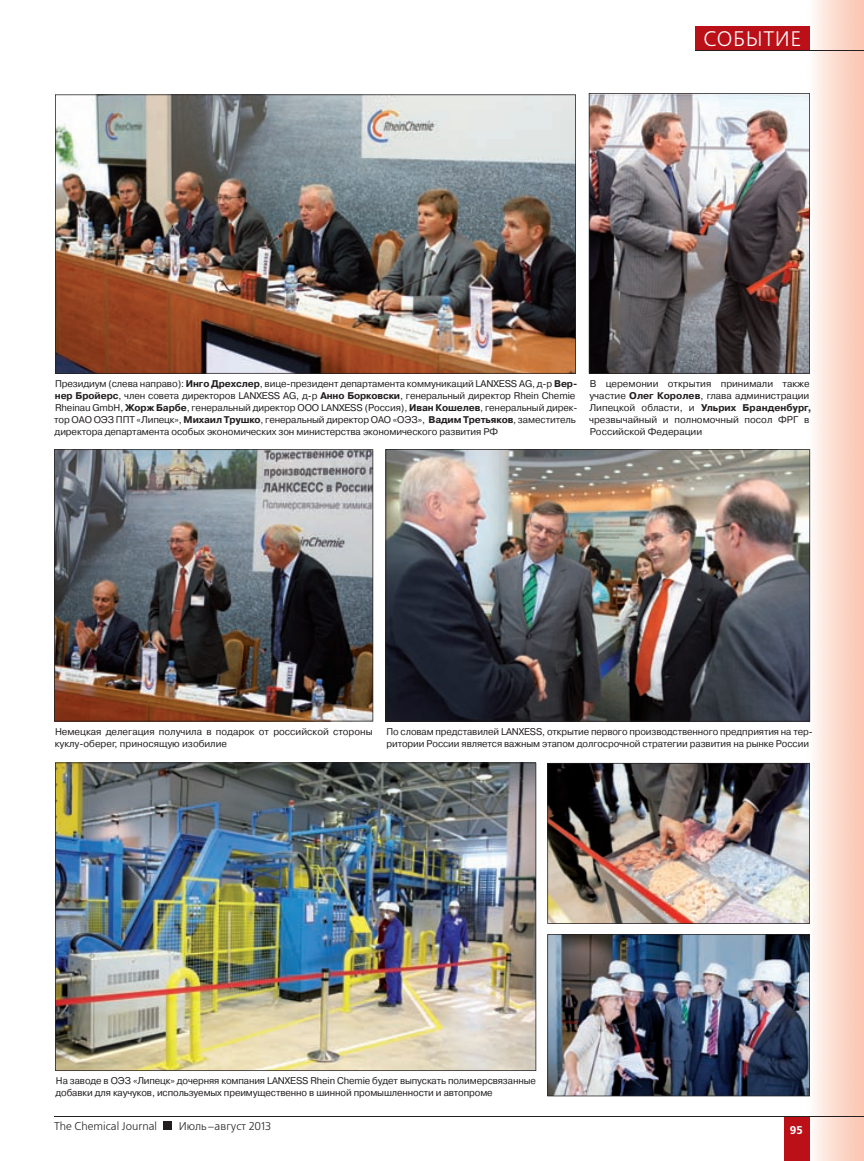
<style>
.page{position:relative;width:864px;height:1161px;background:#fff}
.page>*{position:absolute;margin:0;border:0;box-sizing:border-box;transform-origin:0 0}
.t1{font:21px "Free Set C";letter-spacing:.03em;color:#fff}
.t2{font:11.25px "Free Set C";color:#231f20}
.t3{font:700 11.25px "Free Set C";color:#fff}
.t4{font:9.75px/12px "Pragmatica C";letter-spacing:-.01em;color:#231f20}
.s1{font-weight:700}
</style>
<div class="page">
<img style="left:809px;top:0;width:54px;height:1161px">
<img style="left:547px;top:763px;width:262px;height:161px">
<img style="left:547px;top:934px;width:262px;height:162px">
<img style="left:55px;top:94px;width:520px;height:280px">
<img style="left:54px;top:449px;width:319px;height:272px">
<img style="left:385px;top:449px;width:424px;height:272px">
<img style="left:588px;top:93px;width:221px;height:281px">
<img style="left:55px;top:762px;width:481px;height:309px">
<div style="left:783px;top:1116px;width:26px;height:45px;background:#bb1018"></div>
<hr style="left:54px;top:1116px;width:755px;height:1px;background:#231f20">
<hr style="left:809px;top:1116px;width:54px;height:1px;background:#231f20">
<div style="left:164px;top:1121px;width:8px;height:9px;background:#231f20"></div>
<div style="left:694px;top:27px;width:115px;height:23px;background:#bb1018"></div>
<hr style="left:694px;top:50px;width:115px;height:1px;background:#231f20">
<hr style="left:809px;top:50px;width:54px;height:1px;background:#231f20">
<h1 class="t1" style="left:703px;top:30px;width:99px">СОБЫТИЕ</h1>
<p class="t4" style="left:54px;top:378px;width:524px">Президиум (слева направо): <span class="s1">Инго Дрехслер</span>, вице-президент департамента коммуникаций LANXESS AG, д-р <span class="s1">Вер&shy;нер Бройерс</span>, член совета директоров LANXESS AG, д-р <span class="s1">Анно Борковски</span>, генеральный директор Rhein Chemie Rheinau GmbH, <span class="s1">Жорж Барбе</span>, генеральный директор ООО LANXESS (Россия), <span class="s1">Иван Кошелев</span>, генеральный дирек&shy;тор ОАО ОЭЗ ППТ «Липецк», <span class="s1">Михаил Трушко</span>, генеральный директор ОАО «ОЭЗ», <span class="s1">Вадим Третьяков</span>, заместитель директора департамента особых экономических зон министерства экономического развития РФ</p>
<p class="t4" style="left:589px;top:378px;width:224px">В церемонии открытия принимали также участие <span class="s1">Олег Королев</span>, глава администрации Липецкой области, и <span class="s1">Ульрих Бранденбург, </span>чрезвычайный и полномочный посол ФРГ в Российской Федерации</p>
<p class="t4" style="left:55px;top:726px;width:319px">Немецкая делегация получила в подарок от российской стороны куклу-оберег, приносящую изобилие</p>
<p class="t4" style="left:386px;top:726px;width:427px">По словам представилей LANXESS, открытие первого производственного предприятия на тер&shy;ритории России является важным этапом долгосрочной стратегии развития на рынке России</p>
<p class="t4" style="left:56px;top:1076px;width:481px">На заводе в ОЭЗ «Липецк» дочерняя компания LANXESS Rhein Chemie будет выпускать полимерсвязанные добавки для каучуков, используемых преимущественно в шинной промышленности и автопроме</p>
<p class="t2" style="left:54px;top:1121px;width:104px">The Chemical Journal</p>
<p class="t2" style="left:179px;top:1121px;width:94px">Июль–август 2013</p>
<p class="t3" style="left:789px;top:1125px;width:15px">95</p>
</div>
